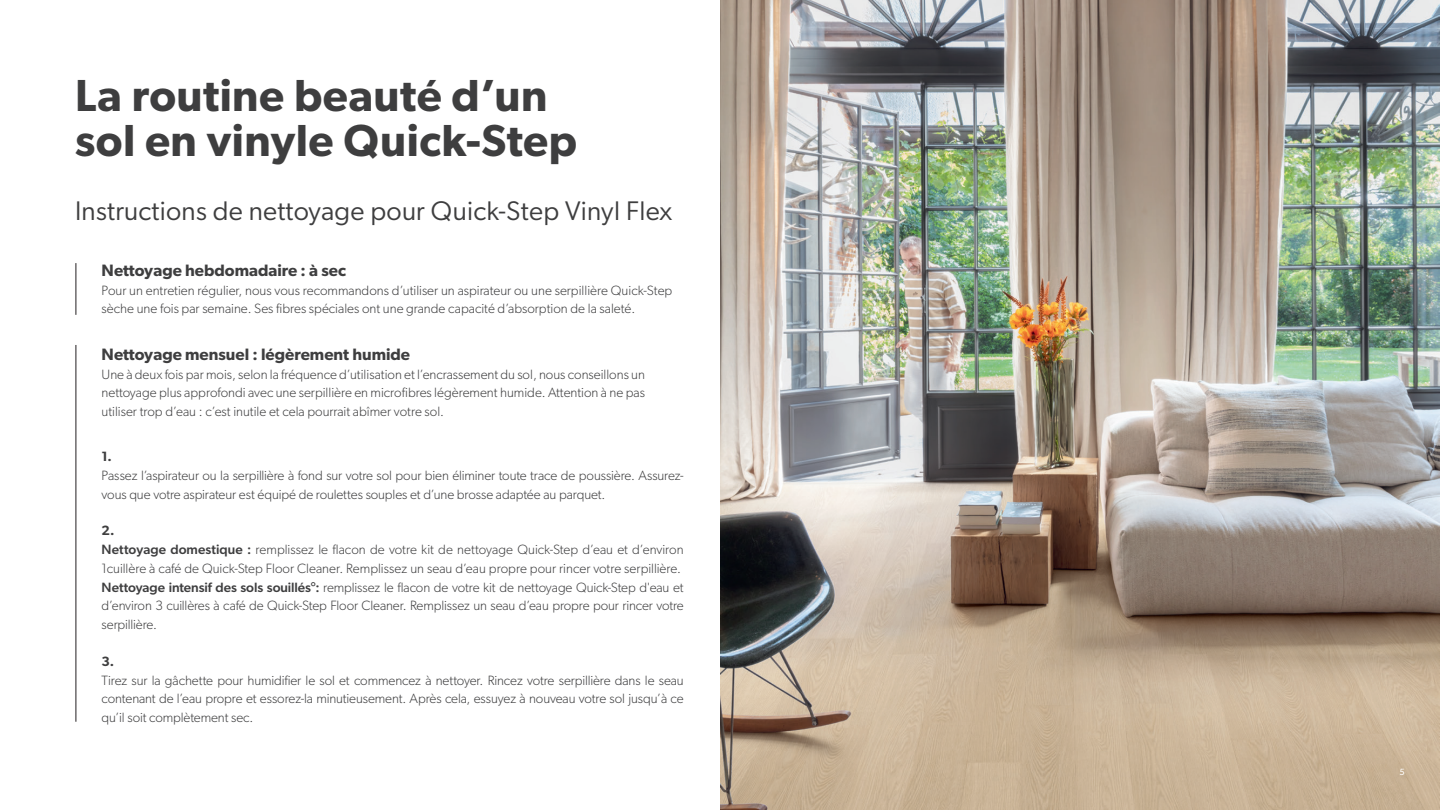
<style>
.page{position:relative;width:1440px;height:810px;background:#fff}
.page>*{position:absolute;margin:0;border:0;box-sizing:border-box;transform-origin:0 0}
.t1{font:600 45px/45px "Gibson";letter-spacing:.01em;color:#3e3e3f}
.t2{font:27px "Gibson";letter-spacing:.01em;color:#3e3e3f}
.t3{font:600 16.5px "Gibson";color:#3e3e3f}
.t4{font:300 13.5px/18.8px "Gibson";letter-spacing:-.005em;color:#3e3e3f}
.t5{font:600 13.5px "Gibson";color:#3e3e3f}
.t6{font:9px "Gibson";color:#fff}
.s1{font-weight:600}
.s2{font-weight:500}
</style>
<div class="page">
<img style="left:720px;top:0;width:720px;height:810px">
<hr style="left:76px;top:263px;width:1px;height:52px;background:#231f20">
<hr style="left:76px;top:345px;width:1px;height:377px;background:#231f20">
<h1 class="t1" style="left:75px;top:72px;width:504px">La routine beauté d’un sol en vinyle Quick-Step</h1>
<h2 class="t2" style="left:75px;top:195px;width:599px">Instructions de nettoyage pour Quick-Step Vinyl Flex</h2>
<p class="t3" style="left:102px;top:260px;width:246px">Nettoyage hebdomadaire : à sec</p>
<p class="t4" style="left:102px;top:280px;width:572px">Pour un entretien régulier, nous vous recommandons d’utiliser un aspirateur ou une serpillière Quick-Step sèche une fois par semaine. Ses fibres spéciales ont une grande capacité d’absorption de la saleté.</p>
<p class="t3" style="left:102px;top:344px;width:310px">Nettoyage mensuel : légèrement humide</p>
<p class="t4" style="left:102px;top:364px;width:545px;text-align:justify">Une à deux fois par mois, selon la fréquence d’utilisation et l’encrassement du sol, nous conseillons un nettoyage plus approfondi avec une serpillière en microfibres légèrement humide. Attention à ne pas utiliser trop d’eau : c’est inutile et cela pourrait abîmer votre sol.</p>
<p class="t5" style="left:102px;top:448px;width:12px">1.</p>
<p class="t4" style="left:102px;top:466px;width:584px">Passez l’aspirateur ou la serpillière à fond sur votre sol pour bien éliminer toute trace de poussière. Assurez&shy;vous que votre aspirateur est équipé de roulettes souples et d’une brosse adaptée au parquet.</p>
<p class="t4" style="left:102px;top:521px;width:584px"><span class="s1">2.<br></span><span class="s2">Nettoyage domestique :</span> remplissez le flacon de votre kit de nettoyage Quick-Step d’eau et d’environ 1cuillère à café de Quick-Step Floor Cleaner. Remplissez un seau d’eau propre pour rincer votre serpillière.<br><span class="s2">Nettoyage intensif des sols souillés°:</span> remplissez le flacon de votre kit de nettoyage Quick-Step d'eau et d’environ 3 cuillères à café de Quick-Step Floor Cleaner. Remplissez un seau d’eau propre pour rincer votre serpillière.</p>
<p class="t5" style="left:102px;top:653px;width:14px">3.</p>
<p class="t4" style="left:102px;top:670px;width:584px;text-align:justify">Tirez sur la gâchette pour humidifier le sol et commencez à nettoyer. Rincez votre serpillière dans le seau contenant de l’eau propre et essorez-la minutieusement. Après cela, essuyez à nouveau votre sol jusqu’à ce qu’il soit complètement sec.</p>
<p class="t6" style="left:1399px;top:766px;width:7px">5</p>
</div>
